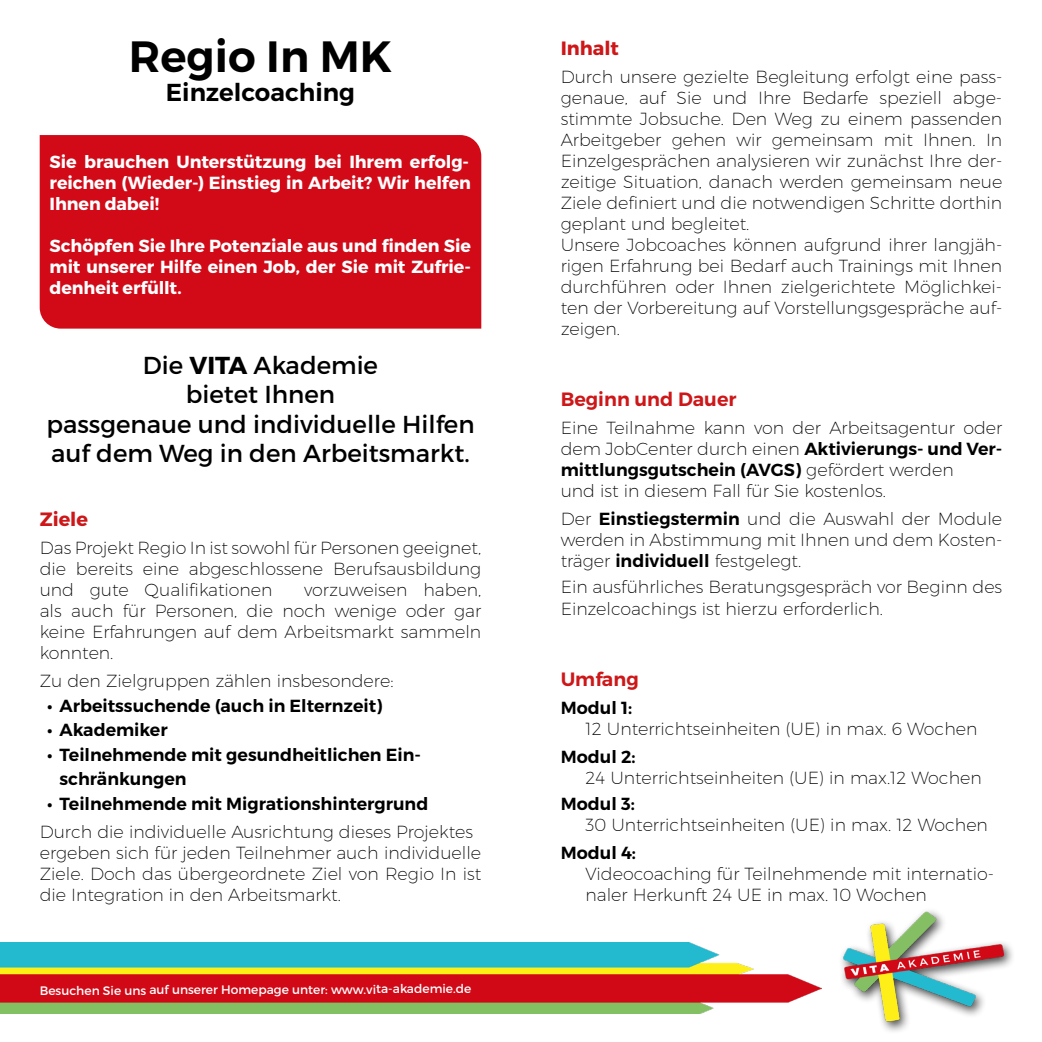
<style>
.page{position:relative;width:1042px;height:1042px;background:#fff}
.page>*{position:absolute;margin:0;border:0;box-sizing:border-box;transform-origin:0 0}
.t1{font:600 43.75px "Montserrat";color:#000}
.t2{font:24.5px/29.4px "Montserrat";color:#000;text-align:center}
.t3{font:600 24.5px "Montserrat";color:#000}
.t4{font:600 19.25px "Montserrat";color:#cd1719}
.t5{font:700 19.25px "Montserrat";color:#cd1719}
.t6{font:200 17.5px/21px "Montserrat";color:#000}
.t7{font:700 17.5px/21px "Montserrat";letter-spacing:-.01em;color:#fff;text-align:justify}
.t8{font:600 17.5px/24.5px "Montserrat";color:#000}
.t9{font:12.25px "Montserrat";letter-spacing:-.005em;color:#fff}
.s1{font-weight:700}
.s2{font-weight:600}
</style>
<div class="page">
<img style="left:0;top:942px;width:806px;height:72px">
<div style="left:40px;top:135px;width:441px;height:194px;background:#d20a18"></div>
<img style="left:806px;top:910px;width:207px;height:122px">
<h1 class="t1" style="left:129px;top:29px;width:265px">Regio In MK</h1>
<h2 class="t3" style="left:166px;top:77px;width:191px">Einzelcoaching</h2>
<p class="t7" style="left:50px;top:152px;width:423px">Sie brauchen Unterstützung bei Ihrem erfolg&shy;reichen (Wieder-) Einstieg in Arbeit? Wir helfen Ihnen dabei!</p>
<p class="t7" style="left:50px;top:236px;width:423px">Schöpfen Sie Ihre Potenziale aus und finden Sie mit unserer Hilfe einen Job, der Sie mit Zufrie&shy;denheit erfüllt.</p>
<h2 class="t2" style="left:46px;top:350px;width:430px">Die <span class="s1">VITA</span> Akademie<br>bietet Ihnen<br>passgenaue und individuelle Hilfen auf dem Weg in den Arbeitsmarkt.</h2>
<p class="t5" style="left:40px;top:507px;width:50px">Ziele</p>
<p class="t6" style="left:40px;top:537px;width:443px;text-align:justify">Das Projekt Regio In ist sowohl für Personen geeignet, die bereits eine abgeschlossene Berufsausbildung und gute Qualifikationen</p>
<p class="t6" style="left:40px;top:579px;width:443px;text-align:justify;text-indent:264px">vorzuweisen haben, als auch für Personen, die noch wenige oder gar keine Erfahrungen auf dem Arbeitsmarkt sammeln konnten.</p>
<p class="t6" style="left:40px;top:670px;width:355px">Zu den Zielgruppen zählen insbesondere:</p>
<p class="t8" style="left:47px;top:693px;width:337px">• Arbeitssuchende (auch in Elternzeit)</p>
<p class="t8" style="left:47px;top:718px;width:122px">• Akademiker</p>
<p class="t8" style="left:60px;top:742px;width:363px;text-indent:-12px">• Teilnehmende mit gesundheitlichen Ein&shy;schränkungen</p>
<p class="t8" style="left:47px;top:791px;width:383px">• Teilnehmende mit Migrationshintergrund</p>
<p class="t6" style="left:40px;top:821px;width:443px">Durch die individuelle Ausrichtung dieses Projektes ergeben sich für jeden Teilnehmer auch individuelle Ziele. Doch das übergeordnete Ziel von Regio In ist die Integration in den Arbeitsmarkt.</p>
<p class="t9" style="left:40px;top:982px;width:433px">Besuchen Sie uns auf unserer Homepage unter: www.vita-akademie.de</p>
<p class="t5" style="left:561px;top:36px;width:60px">Inhalt</p>
<p class="t6" style="left:561px;top:65px;width:443px">Durch unsere gezielte Begleitung erfolgt eine pass&shy;genaue, auf Sie und Ihre Bedarfe speziell abge&shy;stimmte Jobsuche. Den Weg zu einem passenden Arbeitgeber gehen wir gemeinsam mit Ihnen. In Einzelgesprächen analysieren wir zunächst Ihre der&shy;zeitige Situation, danach werden gemeinsam neue Ziele definiert und die notwendigen Schritte dorthin geplant und begleitet.<br>Unsere Jobcoaches können aufgrund ihrer langjäh&shy;rigen Erfahrung bei Bedarf auch Trainings mit Ihnen durchführen oder Ihnen zielgerichtete Möglichkei&shy;ten der Vorbereitung auf Vorstellungsgespräche auf&shy;zeigen.</p>
<p class="t4" style="left:561px;top:387px;width:177px">Beginn und Dauer</p>
<p class="t6" style="left:561px;top:417px;width:443px">Eine Teilnahme kann von der Arbeitsagentur oder dem JobCenter durch einen <span class="s2">Aktivierungs- und Ver&shy;mittlungsgutschein (AVGS)</span> gefördert werden<br>und ist in diesem Fall für Sie kostenlos.</p>
<p class="t6" style="left:561px;top:508px;width:443px;text-align:justify">Der <span class="s2">Einstiegstermin</span> und die Auswahl der Module werden in Abstimmung mit Ihnen und dem Kosten&shy;träger <span class="s2">individuell</span> festgelegt.</p>
<p class="t6" style="left:561px;top:576px;width:443px">Ein ausführliches Beratungsgespräch vor Beginn des<br>Einzelcoachings ist hierzu erforderlich.</p>
<p class="t4" style="left:561px;top:667px;width:80px">Umfang</p>
<p class="t8" style="left:561px;top:696px;width:73px">Modul 1:</p>
<p class="t6" style="left:585px;top:718px;width:393px">12 Unterrichtseinheiten (UE) in max. 6 Wochen</p>
<p class="t8" style="left:561px;top:745px;width:76px">Modul 2:</p>
<p class="t6" style="left:585px;top:767px;width:398px">24 Unterrichtseinheiten (UE) in max.12 Wochen</p>
<p class="t8" style="left:561px;top:792px;width:76px">Modul 3:</p>
<p class="t6" style="left:585px;top:814px;width:404px">30 Unterrichtseinheiten (UE) in max. 12 Wochen</p>
<p class="t8" style="left:561px;top:841px;width:77px">Modul 4:</p>
<p class="t6" style="left:585px;top:863px;width:410px">Videocoaching für Teilnehmende mit internatio&shy;naler Herkunft 24 UE in max. 10 Wochen</p>
</div>
